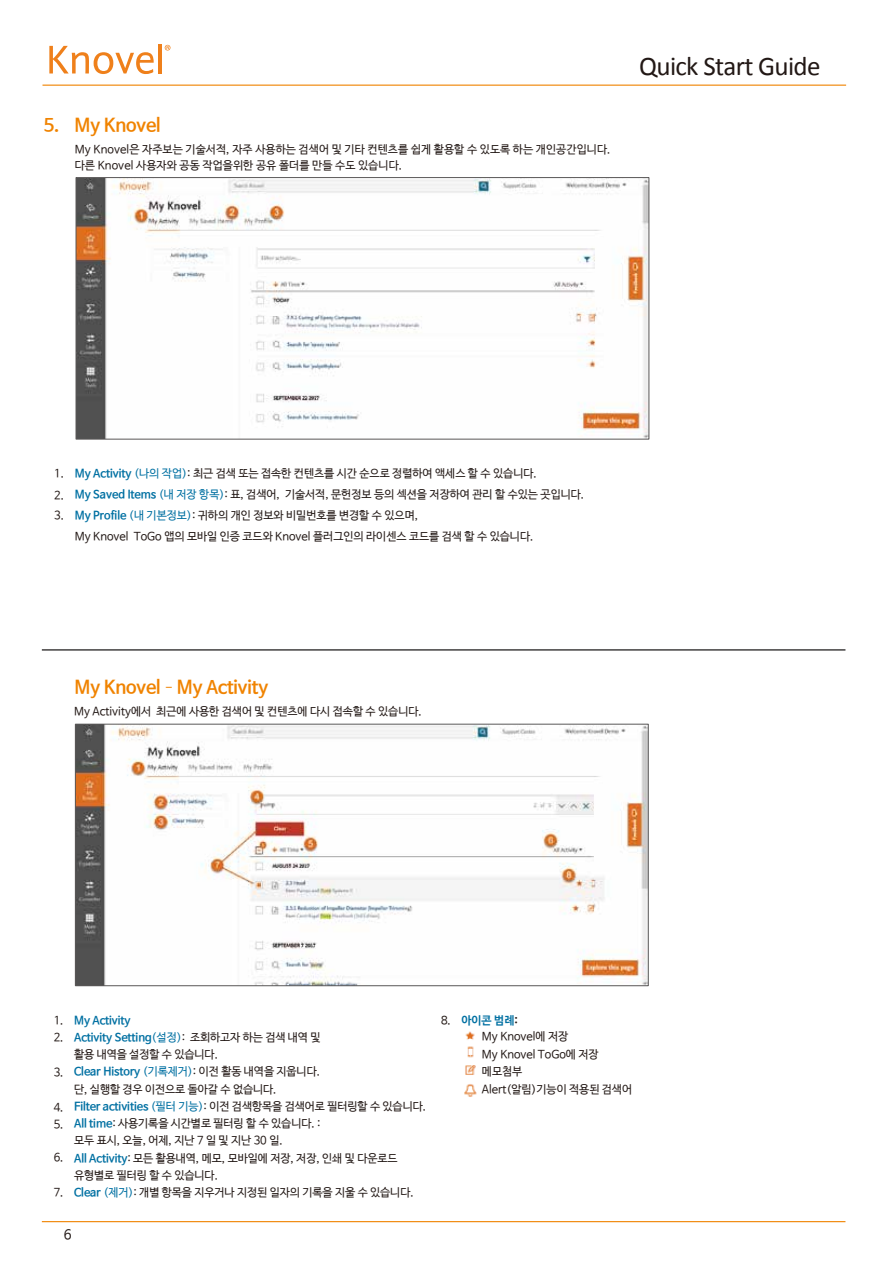
<style>
.page{position:relative;width:893px;height:1263px;background:#fff}
.page>*{position:absolute;margin:0;border:0;box-sizing:border-box;transform-origin:0 0}
.t1{font:27px "Calibri";letter-spacing:-.025em;color:#221815}
.t2{font:700 18.15px "Nanum Barun Gothic";color:#f08300}
.t3{font:13.5px "Nanum Barun Gothic";color:#221815}
.t4{font:11.25px/17.2px "Nanum Barun Gothic";color:#221815}
.s1{font-weight:700;color:#0070a2}
.s2{color:#0070a2}
.s3{font-weight:700}
</style>
<div class="page">
<hr style="left:42px;top:85px;width:804px;height:1px;background:#f08300">
<hr style="left:42px;top:1221px;width:803px;height:1px;background:#f08300">
<img style="left:78px;top:179px;width:569px;height:259px">
<div style="left:76px;top:177px;width:573px;height:263px;border:1px solid #595757"></div>
<img style="left:77px;top:726px;width:570px;height:258px">
<div style="left:75px;top:724px;width:574px;height:262px;border:1px solid #595757"></div>
<img style="left:464px;top:1031px;width:13px;height:66px">
<hr style="left:42px;top:649px;width:803px;height:1px;background:#040000">
<svg style="left:49px;top:46px;width:105px;height:28px"></svg>
<hr style="left:158px;top:44px;width:4px;height:29px;background:#ef801b">
<svg style="left:165px;top:45px;width:5px;height:6px"></svg>
<h2 class="t2" style="left:44px;top:116px;width:118px">5. My Knovel</h2>
<p class="t4" style="left:75px;top:143px;width:537px;line-height:15px">My Knovel은 자주보는 기술서적, 자주 사용하는 검색어 및 기타 컨텐츠를 쉽게 활용할 수 있도록 하는 개인공간입니다. 다른 Knovel 사용자와 공동 작업을위한 공유 폴더를 만들 수도 있습니다.</p>
<h1 class="t1" style="left:639px;top:49px;width:183px">Quick Start Guide</h1>
<p class="t4" style="left:75px;top:463px;width:511px;line-height:21px;text-indent:-20px">1. <span class="s1">My Activity</span> <span class="s2">(나의 작업)</span>: 최근 검색 또는 접속한 컨텐츠를 시간 순으로 정렬하여 액세스 할 수 있습니다.<br><span class="s1">My Saved Items</span> <span class="s2">(내 저장 항목)</span>: 표, 검색어, 기술서적, 문헌정보 등의 섹션을 저장하여 관리 할 수있는 곳입니다.<br><span class="s1">My Profile</span> <span class="s2">(내 기본정보)</span>: 귀하의 개인 정보와 비밀번호를 변경할 수 있으며,<br>My Knovel ToGo 앱의 모바일 인증 코드와 Knovel 플러그인의 라이센스 코드를 검색 할 수 있습니다.</p>
<p class="t4" style="left:54px;top:485px;width:12px;line-height:20.4px">2.<br>3.</p>
<h2 class="t2" style="left:74px;top:678px;width:195px">My Knovel–My Activity</h2>
<p class="t4" style="left:74px;top:703px;width:349px">My Activity에서 최근에 사용한 검색어 및 컨텐츠에 다시 접속할 수 있습니다.</p>
<p class="t4" style="left:74px;top:1012px;width:353px;text-indent:-20px">1. <span class="s1">My Activity<br>Activity Setting</span><span class="s2">(설정)</span>: 조회하고자 하는 검색 내역 및<br>활용 내역을 설정할 수 있습니다.<br><span class="s1">Clear History</span> <span class="s2">(기록제거)</span>: 이전 활동 내역을 지웁니다.<br>단, 실행할 경우 이전으로 돌아갈 수 없습니다.<br><span class="s1">Filter activities</span> <span class="s2">(필터 기능)</span>: 이전 검색항목을 검색어로 필터링할 수 있습니다.<br><span class="s1">All time</span>: 사용기록을 시간별로 필터링 할 수 있습니다. :<br>모두 표시, 오늘, 어제, 지난 7 일 및 지난 30 일.<br><span class="s1">All Activity</span>: 모든 활용내역, 메모, 모바일에 저장, 저장, 인쇄 및 다운로드 유형별로 필터링 할 수 있습니다.<br><span class="s1">Clear</span> <span class="s2">(제거)</span>: 개별 항목을 지우거나 지정된 일자의 기록을 지울 수 있습니다.</p>
<p class="t4" style="left:54px;top:1029px;width:11px">2.</p>
<p class="t4" style="left:54px;top:1064px;width:11px">3.</p>
<p class="t4" style="left:54px;top:1098px;width:11px;line-height:17.7px">4.<br>5.</p>
<p class="t4" style="left:54px;top:1150px;width:11px">6.</p>
<p class="t4" style="left:54px;top:1184px;width:11px">7.</p>
<p class="t3" style="left:64px;top:1227px;width:9px">6</p>
<p class="t4" style="left:482px;top:1012px;width:152px;text-indent:-41px">8. <span class="s1">아이콘 범례</span><span class="s3">:<br></span>My Knovel에 저장<br>My Knovel ToGo에 저장 메모첨부<br>Alert(알림)기능이 적용된 검색어</p>
</div>
